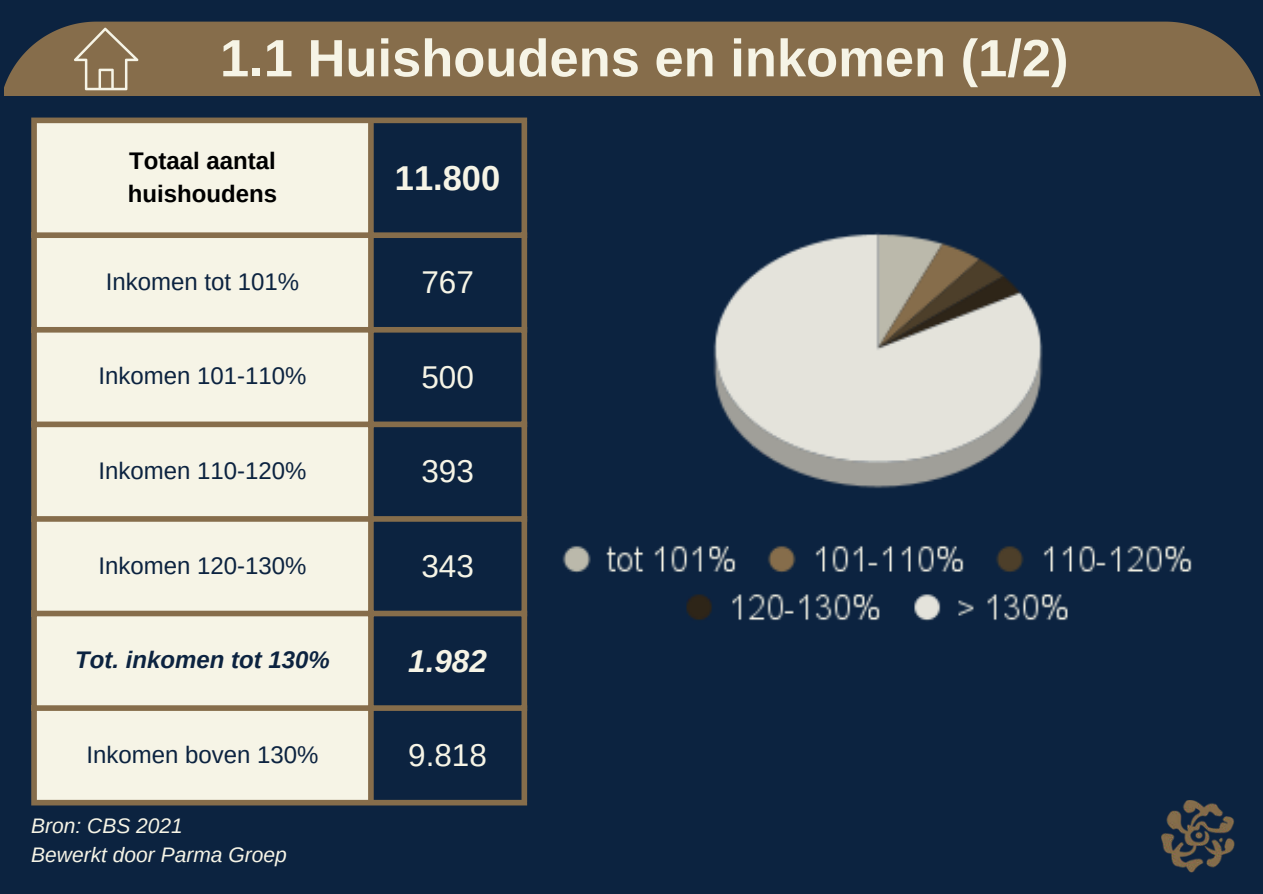
<style>
.page{position:relative;width:1263px;height:894px;background:#fff}
.page>*{position:absolute;margin:0;border:0;box-sizing:border-box;transform-origin:0 0}
.t1{font:700 52.5px "Arimo";color:#f6f4e6}
.t2{font:700 34.5px "Arimo";color:#f6f4e6}
.t3{font:31.5px "Arimo";color:#f6f4e6}
.t4{font:italic 700 31.5px "Arimo";color:#f6f4e6}
.t5{font:24px "Arimo";color:#0c2340}
.t6{font:700 24px/32.7px "Arimo";color:#000}
.t7{font:italic 700 24px "Arimo";color:#0c2340}
.t8{font:italic 21px/29.2px "Arimo";color:#f6f4e6}
</style>
<div class="page">
<div style="left:0;top:0;width:1263px;height:893px;background:#0c2340"></div>
<img style="left:1161px;top:800px;width:74px;height:71px">
<div style="left:4px;top:22px;width:1257px;height:74px;background:#866d4b"></div>
<div style="left:37px;top:123px;width:331px;height:676px;background:#f6f4e6"></div>
<div style="left:31px;top:123px;width:6px;height:676px;background:#866d4b"></div>
<div style="left:368px;top:123px;width:6px;height:676px;background:#866d4b"></div>
<div style="left:521px;top:123px;width:6px;height:676px;background:#866d4b"></div>
<div style="left:31px;top:117px;width:496px;height:6px;background:#866d4b"></div>
<div style="left:31px;top:232px;width:496px;height:6px;background:#866d4b"></div>
<div style="left:31px;top:327px;width:496px;height:5px;background:#866d4b"></div>
<div style="left:31px;top:421px;width:496px;height:6px;background:#866d4b"></div>
<div style="left:31px;top:516px;width:496px;height:5px;background:#866d4b"></div>
<div style="left:31px;top:610px;width:496px;height:6px;background:#866d4b"></div>
<div style="left:31px;top:705px;width:496px;height:5px;background:#866d4b"></div>
<div style="left:31px;top:799px;width:496px;height:6px;background:#866d4b"></div>
<img style="left:527px;top:174px;width:665px;height:476px">
<svg style="left:74px;top:28px;width:64px;height:62px;background:#978263"></svg>
<h1 class="t1" style="left:220px;top:22px;width:850px">1.1 Huishoudens en inkomen (1/2)</h1>
<p class="t6" style="left:128px;top:145px;width:151px">Totaal aantal huishoudens</p>
<h2 class="t2" style="left:395px;top:154px;width:107px">11.800</h2>
<p class="t5" style="left:106px;top:266px;width:195px">Inkomen tot 101%</p>
<h3 class="t3" style="left:421px;top:262px;width:54px">767</h3>
<p class="t5" style="left:98px;top:361px;width:210px">Inkomen 101-110%</p>
<h3 class="t3" style="left:421px;top:357px;width:54px">500</h3>
<p class="t5" style="left:98px;top:455px;width:210px">Inkomen 110-120%</p>
<h3 class="t3" style="left:421px;top:451px;width:54px">393</h3>
<p class="t5" style="left:98px;top:550px;width:210px">Inkomen 120-130%</p>
<h3 class="t3" style="left:421px;top:546px;width:54px">343</h3>
<p class="t7" style="left:75px;top:643px;width:256px">Tot. inkomen tot 130%</p>
<h3 class="t4" style="left:408px;top:639px;width:80px">1.982</h3>
<p class="t5" style="left:86px;top:739px;width:234px">Inkomen boven 130%</p>
<h3 class="t3" style="left:408px;top:735px;width:80px">9.818</h3>
<p class="t8" style="left:31px;top:810px;width:257px">Bron: CBS 2021<br>Bewerkt door Parma Groep</p>
</div>
